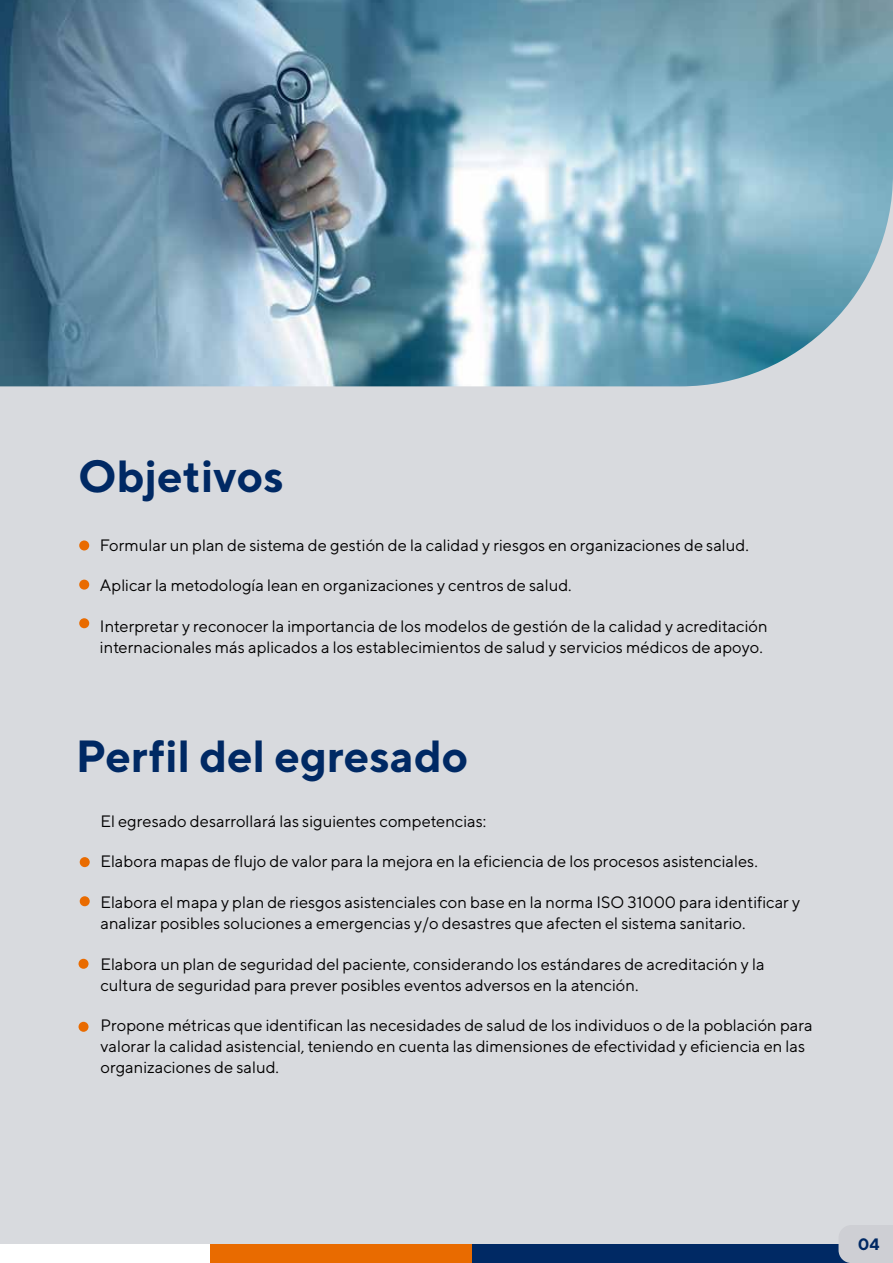
<style>
.page{position:relative;width:893px;height:1263px;background:#d8dade}
.page>*{position:absolute;margin:0;border:0;box-sizing:border-box;transform-origin:0 0}
.t1{font:700 45px "TT Norms";color:#002964}
.t2{font:16.5px/21px "TT Norms";color:#020101}
.t3{font:700 16.5px "TT Norms";color:#002964}
</style>
<div class="page">
<div style="left:0;top:1244px;width:211px;height:19px;background:#fff"></div>
<div style="left:211px;top:1244px;width:262px;height:19px;background:#e96b00"></div>
<div style="left:473px;top:1244px;width:420px;height:19px;background:#002964"></div>
<div style="left:79px;top:540px;width:10px;height:10px;background:#e96b00;border-radius:50%"></div>
<div style="left:79px;top:580px;width:10px;height:10px;background:#e96b00;border-radius:50%"></div>
<div style="left:79px;top:618px;width:10px;height:10px;background:#e96b00;border-radius:50%"></div>
<img style="left:0;top:0;width:893px;height:386px">
<div style="left:80px;top:857px;width:10px;height:10px;background:#e96b00;border-radius:50%"></div>
<div style="left:80px;top:896px;width:10px;height:10px;background:#e96b00;border-radius:50%"></div>
<div style="left:79px;top:959px;width:10px;height:10px;background:#e96b00;border-radius:50%"></div>
<div style="left:79px;top:1022px;width:10px;height:10px;background:#e96b00;border-radius:50%"></div>
<div style="left:838px;top:1225px;width:55px;height:38px;background:#cecfd4"></div>
<h1 class="t1" style="left:78px;top:448px;width:207px">Objetivos</h1>
<p class="t2" style="left:100px;top:534px;width:650px">Formular un plan de sistema de gestión de la calidad y riesgos en organizaciones de salud.</p>
<p class="t2" style="left:100px;top:575px;width:473px">Aplicar la metodología lean en organizaciones y centros de salud.</p>
<p class="t2" style="left:100px;top:615px;width:669px">Interpretar y reconocer la importancia de los modelos de gestión de la calidad y acreditación internacionales más aplicados a los establecimientos de salud y servicios médicos de apoyo.</p>
<h1 class="t1" style="left:76px;top:728px;width:394px">Perfil del egresado</h1>
<p class="t2" style="left:100px;top:810px;width:387px">El egresado desarrollará las siguientes competencias:</p>
<p class="t2" style="left:100px;top:851px;width:659px">Elabora mapas de flujo de valor para la mejora en la eficiencia de los procesos asistenciales.</p>
<p class="t2" style="left:100px;top:891px;width:701px">Elabora el mapa y plan de riesgos asistenciales con base en la norma ISO 31000 para identificar y analizar posibles soluciones a emergencias y/o desastres que afecten el sistema sanitario.</p>
<p class="t2" style="left:100px;top:953px;width:666px">Elabora un plan de seguridad del paciente, considerando los estándares de acreditación y la cultura de seguridad para prever posibles eventos adversos en la atención.</p>
<p class="t2" style="left:100px;top:1014px;width:714px">Propone métricas que identifican las necesidades de salud de los individuos o de la población para valorar la calidad asistencial, teniendo en cuenta las dimensiones de efectividad y eficiencia en las organizaciones de salud.</p>
<p class="t3" style="left:858px;top:1233px;width:23px">04</p>
</div>
